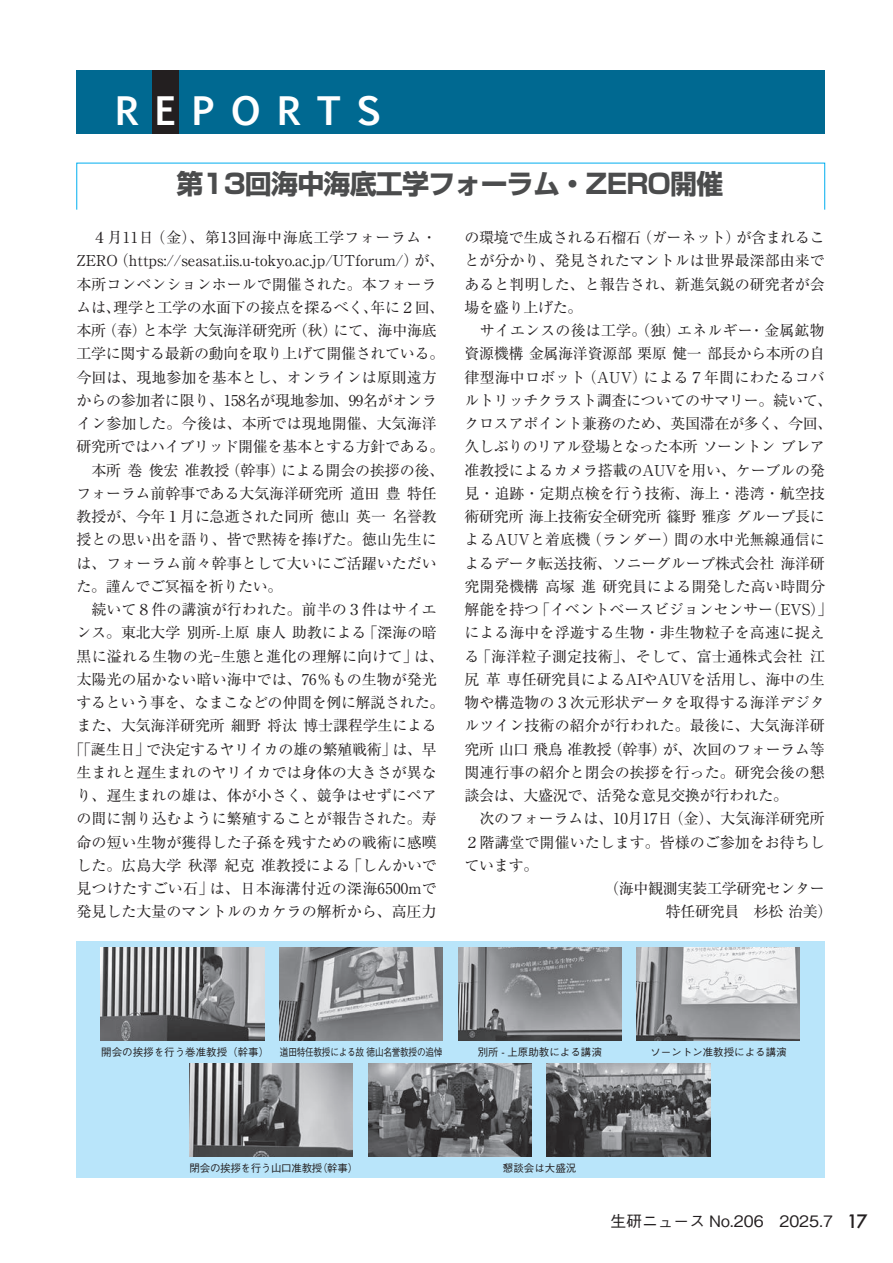
<style>
.page{position:relative;width:893px;height:1263px;background:#fff}
.page>*{position:absolute;margin:0;border:0;box-sizing:border-box;transform-origin:0 0}
.t1{font:700 37.5px "Euphemia UCAS";letter-spacing:.42em;color:#fff}
.t2{font:700 27px "Shin Go Pro";letter-spacing:-.03em;color:#4b4c4d}
.t3{font:500 15.75px "Gothic BBB Pro";color:#231f20}
.t4{font:15px "Ryumin Pro";letter-spacing:-.005em;color:#231f20}
.t5{font:15px "Ryumin Pro";letter-spacing:.015em;color:#231f20}
.t6{font:15px "Ryumin Pro";letter-spacing:.03em;color:#231f20}
.t7{font:15px "Ryumin Pro";letter-spacing:-.03em;color:#231f20}
.t8{font:500 10.5px "Gothic BBB Pr 5";letter-spacing:-.03em;color:#231f20}
.t9{font:500 10.5px "Gothic BBB Pr 5";color:#231f20}
.s1{font-family:"Futura";font-size:18px}
</style>
<div class="page">
<div style="left:77px;top:70px;width:748px;height:64px;background:#006991"></div>
<div style="left:152px;top:70px;width:26px;height:64px;background:#231f20"></div>
<div style="left:77px;top:941px;width:748px;height:237px;background:#b9e5fa"></div>
<img style="left:101px;top:947px;width:163px;height:93px">
<img style="left:280px;top:947px;width:162px;height:93px">
<img style="left:458px;top:947px;width:163px;height:93px">
<img style="left:637px;top:947px;width:163px;height:93px">
<img style="left:190px;top:1063px;width:163px;height:94px">
<img style="left:368px;top:1063px;width:163px;height:94px">
<img style="left:547px;top:1063px;width:163px;height:94px">
<h1 class="t1" style="left:115px;top:83px;width:268px">REPORTS</h1>
<h2 class="t2" style="left:176px;top:163px;width:548px">第13回海中海底工学フォーラム・ZERO開催</h2>
<p class="t6" style="left:77px;top:226px;width:362px">　４月11日（金）、第13回海中海底工学フォーラム・</p>
<p class="t4" style="left:77px;top:249px;width:370px">ZERO（https://seasat.iis.u-tokyo.ac.jp/UTforum/）が、</p>
<p class="t4" style="left:77px;top:272px;width:362px">本所コンベンションホールで開催された。本フォーラ</p>
<p class="t4" style="left:77px;top:295px;width:369px">ムは、理学と工学の水面下の接点を探るべく、年に２回、</p>
<p class="t4" style="left:77px;top:319px;width:362px">本所（春）と本学 大気海洋研究所（秋）にて、海中海底</p>
<p class="t4" style="left:77px;top:342px;width:369px">工学に関する最新の動向を取り上げて開催されている。</p>
<p class="t4" style="left:77px;top:365px;width:362px">今回は、現地参加を基本とし、オンラインは原則遠方</p>
<p class="t4" style="left:77px;top:388px;width:362px">からの参加者に限り、158名が現地参加、99名がオンラ</p>
<p class="t4" style="left:77px;top:412px;width:362px">イン参加した。今後は、本所では現地開催、大気海洋</p>
<p class="t4" style="left:77px;top:435px;width:369px">研究所ではハイブリッド開催を基本とする方針である。</p>
<p class="t4" style="left:77px;top:458px;width:369px">　本所 巻 俊宏 准教授（幹事）による開会の挨拶の後、</p>
<p class="t4" style="left:77px;top:481px;width:362px">フォーラム前幹事である大気海洋研究所 道田 豊 特任</p>
<p class="t4" style="left:77px;top:505px;width:362px">教授が、今年１月に急逝された同所 徳山 英一 名誉教</p>
<p class="t4" style="left:77px;top:528px;width:362px">授との思い出を語り、皆で黙祷を捧げた。徳山先生に</p>
<p class="t4" style="left:77px;top:551px;width:362px">は、フォーラム前々幹事として大いにご活躍いただい</p>
<p class="t4" style="left:77px;top:574px;width:208px">た。謹んでご冥福を祈りたい。</p>
<p class="t4" style="left:77px;top:598px;width:362px">　続いて８件の講演が行われた。前半の３件はサイエ</p>
<p class="t4" style="left:77px;top:621px;width:362px">ンス。東北大学 別所-上原 康人 助教による「深海の暗</p>
<p class="t4" style="left:77px;top:644px;width:369px">黒に溢れる生物の光-生態と進化の理解に向けて」は、</p>
<p class="t4" style="left:77px;top:667px;width:362px">太陽光の届かない暗い海中では、76％もの生物が発光</p>
<p class="t4" style="left:77px;top:691px;width:369px">するという事を、なまこなどの仲間を例に解説された。</p>
<p class="t4" style="left:77px;top:714px;width:362px">また、大気海洋研究所 細野 将汰 博士課程学生による</p>
<p class="t4" style="left:69px;top:737px;width:369px">「「誕生日」で決定するヤリイカの雄の繁殖戦術」は、早</p>
<p class="t4" style="left:77px;top:760px;width:362px">生まれと遅生まれのヤリイカでは身体の大きさが異な</p>
<p class="t4" style="left:77px;top:784px;width:362px">り、遅生まれの雄は、体が小さく、競争はせずにペア</p>
<p class="t4" style="left:77px;top:807px;width:362px">の間に割り込むように繁殖することが報告された。寿</p>
<p class="t4" style="left:77px;top:830px;width:362px">命の短い生物が獲得した子孫を残すための戦術に感嘆</p>
<p class="t4" style="left:77px;top:853px;width:362px">した。広島大学 秋澤 紀克 准教授による「しんかいで</p>
<p class="t5" style="left:77px;top:877px;width:362px">見つけたすごい石」は、日本海溝付近の深海6500mで</p>
<p class="t4" style="left:77px;top:900px;width:362px">発見した大量のマントルのカケラの解析から、高圧力</p>
<p class="t4" style="left:465px;top:226px;width:362px">の環境で生成される石榴石（ガーネット）が含まれるこ</p>
<p class="t4" style="left:465px;top:249px;width:362px">とが分かり、発見されたマントルは世界最深部由来で</p>
<p class="t4" style="left:465px;top:272px;width:362px">あると判明した、と報告され、新進気鋭の研究者が会</p>
<p class="t4" style="left:465px;top:295px;width:119px">場を盛り上げた。</p>
<p class="t4" style="left:465px;top:319px;width:362px">　サイエンスの後は工学。（独）エネルギー・金属鉱物</p>
<p class="t4" style="left:465px;top:342px;width:362px">資源機構 金属海洋資源部 栗原 健一 部長から本所の自</p>
<p class="t4" style="left:465px;top:365px;width:362px">律型海中ロボット（AUV）による７年間にわたるコバ</p>
<p class="t4" style="left:465px;top:388px;width:369px">ルトリッチクラスト調査についてのサマリー。続いて、</p>
<p class="t4" style="left:465px;top:412px;width:369px">クロスアポイント兼務のため、英国滞在が多く、今回、</p>
<p class="t7" style="left:465px;top:435px;width:362px">久しぶりのリアル登場となった本所 ソーントン ブレア</p>
<p class="t4" style="left:465px;top:458px;width:362px">准教授によるカメラ搭載のAUVを用い、ケーブルの発</p>
<p class="t4" style="left:465px;top:481px;width:362px">見・追跡・定期点検を行う技術、海上・港湾・航空技</p>
<p class="t4" style="left:465px;top:505px;width:362px">術研究所 海上技術安全研究所 篠野 雅彦 グループ長に</p>
<p class="t4" style="left:465px;top:528px;width:362px">よるAUVと着底機（ランダー）間の水中光無線通信に</p>
<p class="t4" style="left:465px;top:551px;width:362px">よるデータ転送技術、ソニーグループ株式会社 海洋研</p>
<p class="t4" style="left:465px;top:574px;width:362px">究開発機構 高塚 進 研究員による開発した高い時間分</p>
<p class="t4" style="left:465px;top:598px;width:369px">解能を持つ「イベントベースビジョンセンサー（EVS）」</p>
<p class="t4" style="left:465px;top:621px;width:362px">による海中を浮遊する生物・非生物粒子を高速に捉え</p>
<p class="t5" style="left:465px;top:644px;width:362px">る「海洋粒子測定技術」、そして、富士通株式会社 江</p>
<p class="t4" style="left:465px;top:667px;width:362px">尻 革 専任研究員によるAIやAUVを活用し、海中の生</p>
<p class="t4" style="left:465px;top:691px;width:362px">物や構造物の３次元形状データを取得する海洋デジタ</p>
<p class="t4" style="left:465px;top:714px;width:362px">ルツイン技術の紹介が行われた。最後に、大気海洋研</p>
<p class="t4" style="left:465px;top:737px;width:362px">究所 山口 飛鳥 准教授（幹事）が、次回のフォーラム等</p>
<p class="t4" style="left:465px;top:760px;width:362px">関連行事の紹介と閉会の挨拶を行った。研究会後の懇</p>
<p class="t4" style="left:465px;top:784px;width:325px">談会は、大盛況で、活発な意見交換が行われた。</p>
<p class="t4" style="left:465px;top:807px;width:362px">　次のフォーラムは、10月17日（金）、大気海洋研究所</p>
<p class="t4" style="left:465px;top:830px;width:362px">２階講堂で開催いたします。皆様のご参加をお待ちし</p>
<p class="t4" style="left:465px;top:853px;width:75px">ています。</p>
<p class="t4" style="left:604px;top:877px;width:222px">（海中観測実装工学研究センター</p>
<p class="t4" style="left:666px;top:900px;width:168px">特任研究員　杉松 治美）</p>
<p class="t8" style="left:101px;top:1043px;width:343px">開会の挨拶を行う巻准教授（幹事） 道田特任教授による故 徳山名誉教授の追悼</p>
<p class="t9" style="left:478px;top:1043px;width:126px">別所 - 上原助教による講演</p>
<p class="t9" style="left:650px;top:1043px;width:138px">ソーントン准教授による講演</p>
<p class="t8" style="left:190px;top:1159px;width:170px">閉会の挨拶を行う山口准教授（幹事）</p>
<p class="t9" style="left:503px;top:1159px;width:75px">懇談会は大盛況</p>
<p class="t3" style="left:611px;top:1208px;width:258px">生研ニュース No.206　2025.7 <span class="s1">17</span></p>
</div>
